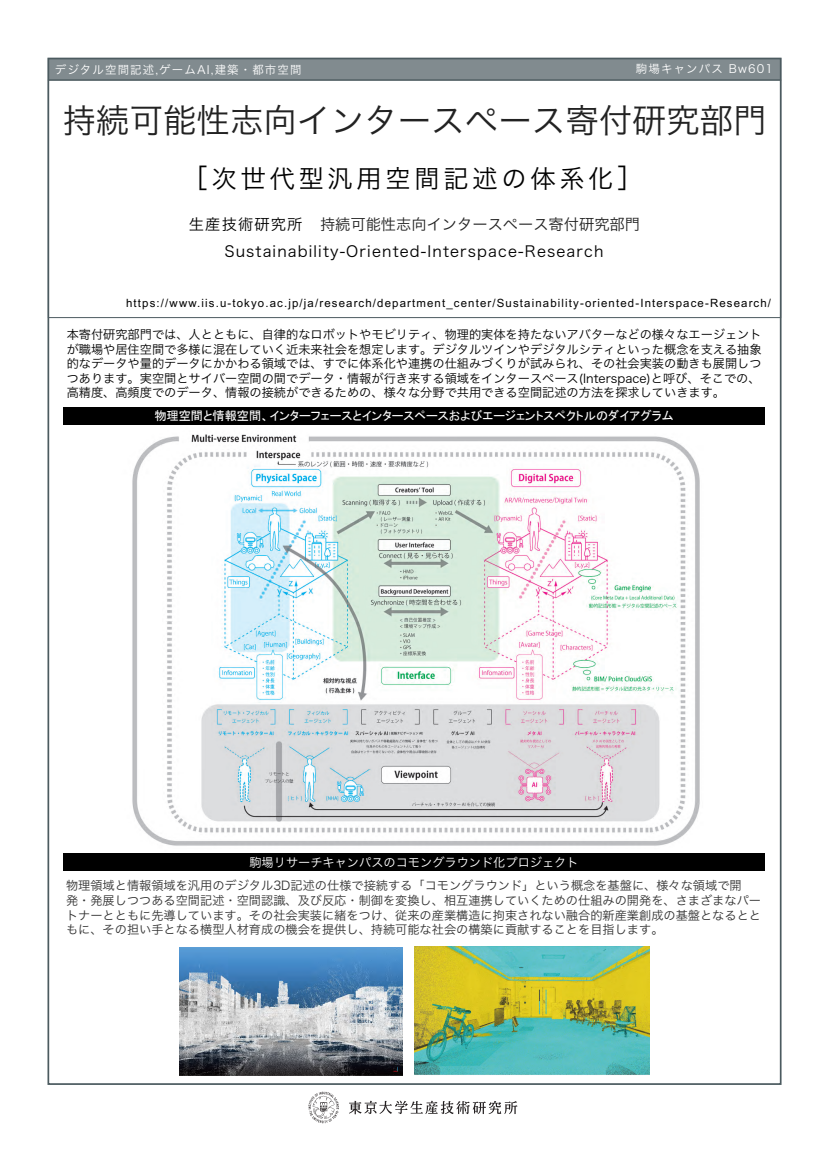
<style>
.page{position:relative;width:826px;height:1168px;background:#fff}
.page>*{position:absolute;margin:0;border:0;box-sizing:border-box;transform-origin:0 0}
.t1{font:33.52px "Hira Kaku Pro W3";color:#222}
.t2{font:25.12px "Hira Kaku Pro W3";letter-spacing:.15em;color:#000}
.t3{font:15.24px/27.4px "Hira Kaku Pro W3";letter-spacing:.075em;color:#000;text-align:center}
.t4{font:12.2px/14.7px "Hira Kaku Pro W3";color:#000;text-align:justify}
.t5{font:12.2px/14.6px "Hira Kaku Pro W3";color:#333}
.t6{font:12.2px "MS P Gothic";color:#fff}
.t7{font:12.2px "Hira Kaku Pro W3";color:#fff}
.t8{font:11.44px "Arial";letter-spacing:.1em;color:#000}
.t9{font:11.44px "Hira Kaku Pro W3";letter-spacing:.1em;color:#fff}
.s1{font-size:26.64px}
.s2{color:#222}
</style>
<div class="page">
<div style="left:48px;top:58px;width:732px;height:22px;background:#818b8f"></div>
<div style="left:48px;top:58px;width:733px;height:23px;border:1px solid #4c5b60"></div>
<div style="left:48px;top:80px;width:733px;height:238px;border:1px solid #4c5b60"></div>
<img style="left:132px;top:434px;width:568px;height:412px">
<img style="left:180px;top:947px;width:222px;height:129px">
<img style="left:414px;top:947px;width:235px;height:128px">
<div style="left:63px;top:853px;width:701px;height:18px;background:#000"></div>
<div style="left:63px;top:407px;width:701px;height:18px;background:#000"></div>
<img style="left:308px;top:1091px;width:210px;height:33px">
<p class="t9" style="left:55px;top:59px;width:248px">デジタル空間記述,ゲームAI,建築・都市空間</p>
<p class="t9" style="left:636px;top:58px;width:138px">駒場キャンパス Bw601</p>
<h1 class="t1" style="left:62px;top:91px;width:705px">持続可能性志向インタースペース寄付研究部門</h1>
<h2 class="t2" style="left:181px;top:156px;width:464px"><span class="s1">［</span>次世代型汎用空間記述の体系化<span class="s1">］</span></h2>
<p class="t3" style="left:189px;top:209px;width:452px">生産技術研究所 <span class="s2">持続可能性志向インタースペース寄付研究部門<br></span>Sustainability-Oriented-Interspace-Research</p>
<p class="t8" style="left:126px;top:295px;width:646px">https://www.iis.u-tokyo.ac.jp/ja/research/department_center/Sustainability-oriented-Interspace-Research/</p>
<p class="t4" style="left:67px;top:326px;width:696px">本寄付研究部門では、人とともに、自律的なロボットやモビリティ、物理的実体を持たないアバターなどの様々なエージェントが職場や居住空間で多様に混在していく近未来社会を想定します。デジタルツインやデジタルシティといった概念を支える抽象的なデータや量的データにかかわる領域では、すでに体系化や連携の仕組みづくりが試みられ、その社会実装の動きも展開しつつあります。実空間とサイバー空間の間でデータ・情報が行き来する領域をインタースペース(Interspace)と呼び、そこでの、高精度、高頻度でのデータ、情報の接続ができるための、様々な分野で共用できる空間記述の方法を探求していきます。</p>
<p class="t6" style="left:154px;top:410px;width:520px">物理空間と情報空間、インターフェースとインタースペースおよびエージェントスペクトルのダイアグラム</p>
<p class="t7" style="left:249px;top:851px;width:331px">駒場リサーチキャンパスのコモングラウンド化プロジェクト</p>
<p class="t5" style="left:66px;top:877px;width:696px">物理領域と情報領域を汎用のデジタル3D記述の仕様で接続する「コモングラウンド」という概念を基盤に、様々な領域で開<br>発・発展しつつある空間記述・空間認識、及び反応・制御を変換し、相互連携していくための仕組みの開発を、さまざまなパートナーとともに先導しています。その社会実装に緒をつけ、従来の産業構造に拘束されない融合的新産業創成の基盤となるとともに、その担い手となる横型人材育成の機会を提供し、持続可能な社会の構築に貢献することを目指します。</p>
</div>
